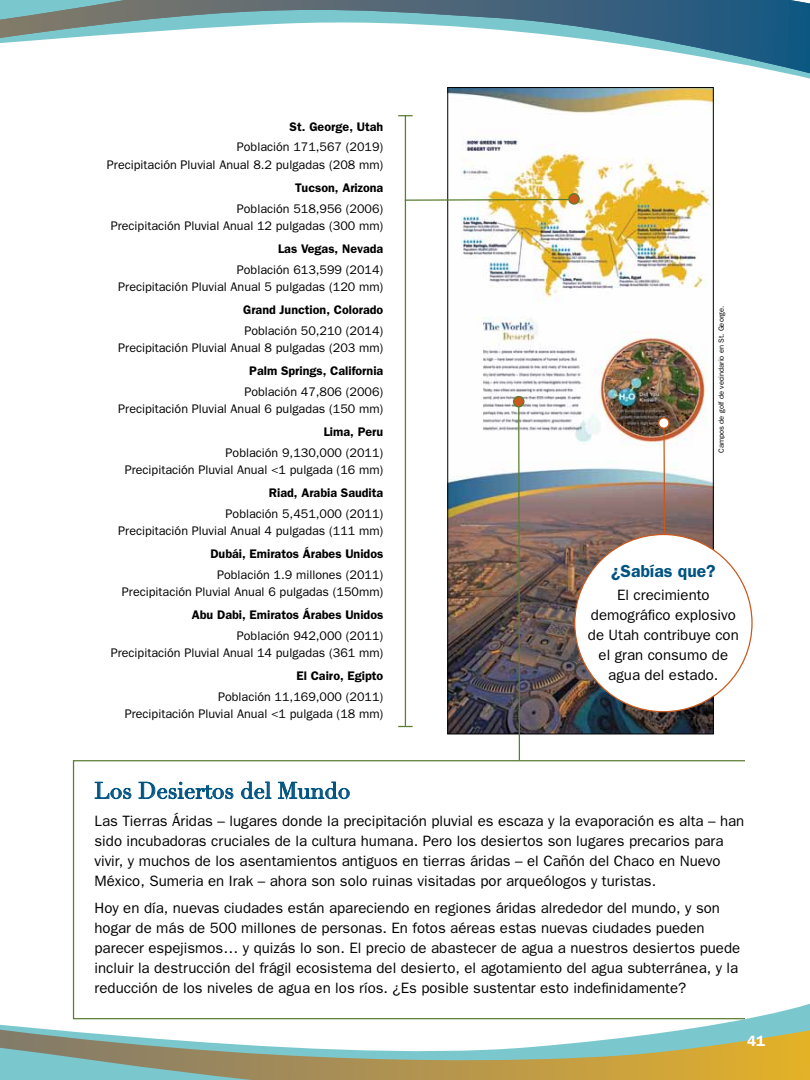
<style>
.page{position:relative;width:810px;height:1080px;background:#fff}
.page>*{position:absolute;margin:0;border:0;box-sizing:border-box;transform-origin:0 0}
.t1{font:22.5px "Didot";color:#005482}
.t2{font:600 17.5px "Franklin Gothic";color:#005482}
.t3{font:15px/20px "Franklin Gothic";color:#000}
.t4{font:600 15px "Franklin Gothic";color:#fff}
.t5{font:12.5px/17.5px "Franklin Gothic";color:#000;text-align:right}
.t6{font:600 12.5px "Franklin Gothic";color:#000}
.t7{font:7.5px "Franklin Gothic";color:#000}
</style>
<div class="page">
<svg style="left:0;top:0;width:810px;height:73px"></svg>
<img style="left:449px;top:89px;width:263px;height:643px">
<svg style="left:95px;top:782px;width:36px;height:17px"></svg>
<svg style="left:139px;top:782px;width:94px;height:17px"></svg>
<svg style="left:241px;top:782px;width:30px;height:17px"></svg>
<svg style="left:278px;top:781px;width:72px;height:18px"></svg>
<svg style="left:518px;top:407px;width:3px;height:354px"></svg>
<svg style="left:404px;top:198px;width:164px;height:3px"></svg>
<div style="left:514px;top:397px;width:10px;height:10px;background:#c9591c;border-radius:50%"></div>
<div style="left:513px;top:396px;width:12px;height:11px;border:1px solid #597d30;border-radius:50%"></div>
<div style="left:659px;top:418px;width:10px;height:10px;background:#fff;border-radius:50%"></div>
<div style="left:658px;top:417px;width:12px;height:12px;border:1px solid #c9591c;border-radius:50%"></div>
<svg style="left:569px;top:194px;width:10px;height:10px"></svg>
<div style="left:568px;top:193px;width:12px;height:12px;border:1px solid #597d30;border-radius:50%"></div>
<svg style="left:398px;top:115px;width:15px;height:1px"></svg>
<svg style="left:398px;top:726px;width:15px;height:1px"></svg>
<hr style="left:405px;top:115px;width:1px;height:611px;background:#597d30">
<svg style="left:574px;top:426px;width:179px;height:287px"></svg>
<svg style="left:0;top:1000px;width:810px;height:30px"></svg>
<svg style="left:0;top:1030px;width:810px;height:50px"></svg>
<p class="t6" style="left:290px;top:119px;width:95px">St. George, Utah</p>
<p class="t5" style="left:107px;top:138px;width:278px">Población 171,567 (2019)<br>Precipitación Pluvial Anual 8.2 pulgadas (208 mm)</p>
<p class="t6" style="left:295px;top:180px;width:90px">Tucson, Arizona</p>
<p class="t5" style="left:111px;top:199px;width:274px">Población 518,956 (2006)<br>Precipitación Pluvial Anual 12 pulgadas (300 mm)</p>
<p class="t6" style="left:278px;top:241px;width:107px">Las Vegas, Nevada</p>
<p class="t5" style="left:118px;top:260px;width:267px">Población 613,599 (2014)<br>Precipitación Pluvial Anual 5 pulgadas (120 mm)</p>
<p class="t6" style="left:243px;top:303px;width:142px">Grand Junction, Colorado</p>
<p class="t5" style="left:118px;top:321px;width:267px">Población 50,210 (2014)<br>Precipitación Pluvial Anual 8 pulgadas (203 mm)</p>
<p class="t6" style="left:249px;top:364px;width:136px">Palm Springs, California</p>
<p class="t5" style="left:118px;top:382px;width:267px">Población 47,806 (2006)<br>Precipitación Pluvial Anual 6 pulgadas (150 mm)</p>
<p class="t6" style="left:324px;top:425px;width:61px">Lima, Peru</p>
<p class="t5" style="left:125px;top:443px;width:260px">Población 9,130,000 (2011)<br>Precipitación Pluvial Anual &lt;1 pulgada (16 mm)</p>
<p class="t6" style="left:269px;top:486px;width:116px">Riad, Arabia Saudita</p>
<p class="t5" style="left:118px;top:505px;width:267px">Población 5,451,000 (2011)<br>Precipitación Pluvial Anual 4 pulgadas (111 mm)</p>
<p class="t6" style="left:210px;top:547px;width:175px">Dubái, Emiratos Árabes Unidos</p>
<p class="t5" style="left:122px;top:566px;width:263px">Población 1.9 millones (2011)<br>Precipitación Pluvial Anual 6 pulgadas (150mm)</p>
<p class="t6" style="left:192px;top:608px;width:193px">Abu Dabi, Emiratos Árabes Unidos</p>
<p class="t5" style="left:111px;top:627px;width:274px">Población 942,000 (2011)<br>Precipitación Pluvial Anual 14 pulgadas (361 mm)</p>
<p class="t6" style="left:296px;top:669px;width:88px">El Cairo, Egipto</p>
<p class="t5" style="left:125px;top:688px;width:260px">Población 11,169,000 (2011)<br>Precipitación Pluvial Anual &lt;1 pulgada (18 mm)</p>
<p class="t7" style="left:717px;top:453px;width:148px;rotate:-90deg">Campos de golf de vecindario en St. George.</p>
<p class="t2" style="left:611px;top:561px;width:106px">¿Sabías que?</p>
<p class="t3" style="left:588px;top:585px;width:152px;text-align:center">El crecimiento demográfico explosivo de Utah contribuye con el gran consumo de agua del estado.</p>
<h1 class="t1" style="left:94px;top:777px;width:257px">Los Desiertos del Mundo</h1>
<p class="t3" style="left:94px;top:810px;width:651px">Las Tierras Áridas – lugares donde la precipitación pluvial es escaza y la evaporación es alta – han sido incubadoras cruciales de la cultura humana. Pero los desiertos son lugares precarios para vivir, y muchos de los asentamientos antiguos en tierras áridas – el Cañón del Chaco en Nuevo México, Sumeria en Irak – ahora son solo ruinas visitadas por arqueólogos y turistas.</p>
<p class="t3" style="left:94px;top:898px;width:647px">Hoy en día, nuevas ciudades están apareciendo en regiones áridas alrededor del mundo, y son hogar de más de 500 millones de personas. En fotos aéreas estas nuevas ciudades pueden parecer espejismos… y quizás lo son. El precio de abastecer de agua a nuestros desiertos puede incluir la destrucción del frágil ecosistema del desierto, el agotamiento del agua subterránea, y la reducción de los niveles de agua en los ríos. ¿Es posible sustentar esto indefinidamente?</p>
<p class="t4" style="left:747px;top:1032px;width:20px">41</p>
</div>
